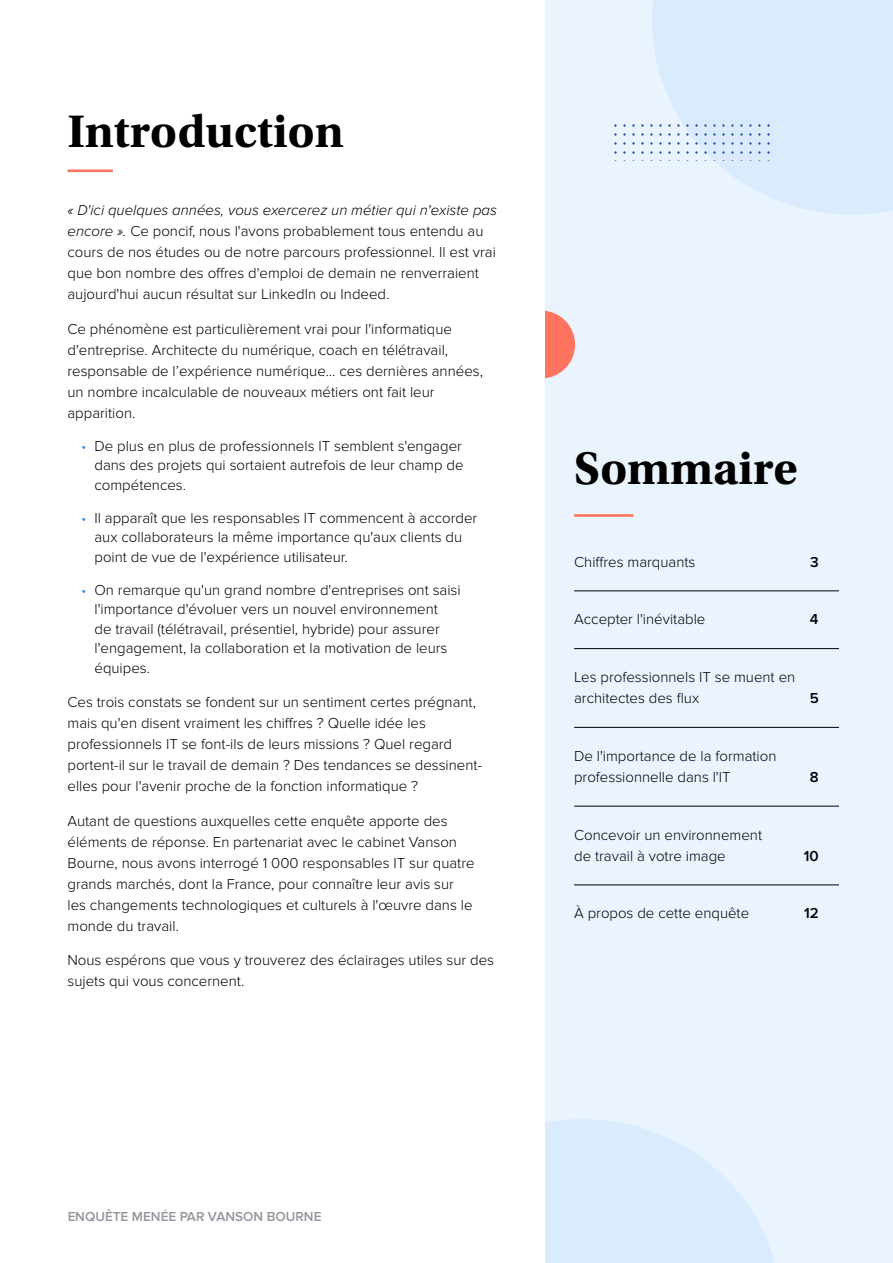
<style>
.page{position:relative;width:893px;height:1263px;background:#fff}
.page>*{position:absolute;margin:0;border:0;box-sizing:border-box;transform-origin:0 0}
.Introduction_Header{font:700 48px "Utopia Std";color:#000}
.TOC_Header{font:700 48px "Utopia Std";color:#000}
.BODY{font:300 15px/21px "Proxima Nova";color:#000}
.t1{font:600 15px "Proxima Nova";color:#000}
.t2{font:600 13.5px "Proxima Nova";color:#777c86}
.s1{font-style:italic}
.s2{color:#3194f7}
</style>
<div class="page">
<div style="left:545px;top:0;width:348px;height:1263px;background:#eaf4fe"></div>
<svg style="left:545px;top:1119px;width:229px;height:144px"></svg>
<svg style="left:545px;top:310px;width:30px;height:68px"></svg>
<svg style="left:652px;top:0;width:241px;height:215px;fill:#daebfd"></svg>
<svg style="left:614px;top:121px;width:158px;height:40px"></svg>
<hr style="left:68px;top:169px;width:45px;height:3px;background:#ff7461">
<hr style="left:574px;top:514px;width:59px;height:3px;background:#ff7461">
<hr style="left:574px;top:591px;width:265px;height:1px;background:#000">
<hr style="left:574px;top:648px;width:265px;height:1px;background:#000">
<hr style="left:574px;top:727px;width:265px;height:1px;background:#000">
<hr style="left:574px;top:806px;width:265px;height:1px;background:#000">
<hr style="left:574px;top:885px;width:265px;height:1px;background:#000">
<p class="Introduction_Header" style="left:68px;top:104px;width:278px">Introduction</p>
<p class="BODY" style="left:68px;top:200px;width:431px"><span class="s1">« D'ici quelques années, vous exercerez un métier qui n'existe pas encore ».</span> Ce poncif, nous l'avons probablement tous entendu au cours de nos études ou de notre parcours professionnel. Il est vrai que bon nombre des offres d'emploi de demain ne renverraient aujourd'hui aucun résultat sur LinkedIn ou Indeed.</p>
<p class="BODY" style="left:68px;top:318px;width:417px">Ce phénomène est particulièrement vrai pour l'informatique d'entreprise. Architecte du numérique, coach en télétravail, responsable de l’expérience numérique... ces dernières années, un nombre incalculable de nouveaux métiers ont fait leur apparition.</p>
<p class="BODY" style="left:94px;top:436px;width:371px;line-height:19.5px;text-align:justify;text-indent:-14px"><span class="s2">•</span> De plus en plus de professionnels IT semblent s'engager dans des projets qui sortaient autrefois de leur champ de compétences.</p>
<p class="BODY" style="left:94px;top:508px;width:384px;line-height:19.5px;text-indent:-14px"><span class="s2">•</span> Il apparaît que les responsables IT commencent à accorder aux collaborateurs la même importance qu'aux clients du point de vue de l'expérience utilisateur.</p>
<p class="BODY" style="left:94px;top:580px;width:368px;line-height:19.5px;text-indent:-14px"><span class="s2">•</span> On remarque qu'un grand nombre d'entreprises ont saisi l'importance d'évoluer vers un nouvel environnement<br>de travail (télétravail, présentiel, hybride) pour assurer l'engagement, la collaboration et la motivation de leurs équipes.</p>
<p class="BODY" style="left:68px;top:692px;width:416px">Ces trois constats se fondent sur un sentiment certes prégnant, mais qu'en disent vraiment les chiffres ? Quelle idée les professionnels IT se font-ils de leurs missions ? Quel regard portent-il sur le travail de demain ? Des tendances se dessinent&shy;elles pour l'avenir proche de la fonction informatique ?</p>
<p class="BODY" style="left:68px;top:810px;width:409px">Autant de questions auxquelles cette enquête apporte des éléments de réponse. En partenariat avec le cabinet Vanson Bourne, nous avons interrogé 1 000 responsables IT sur quatre grands marchés, dont la France, pour connaître leur avis sur les changements technologiques et culturels à l'œuvre dans le monde du travail.</p>
<p class="BODY" style="left:68px;top:950px;width:428px">Nous espérons que vous y trouverez des éclairages utiles sur des sujets qui vous concernent.</p>
<p class="TOC_Header" style="left:574px;top:441px;width:225px">Sommaire</p>
<p class="BODY" style="left:574px;top:551px;width:123px">Chiffres marquants</p>
<p class="t1" style="left:810px;top:553px;width:10px">3</p>
<p class="BODY" style="left:574px;top:609px;width:133px">Accepter l'inévitable</p>
<p class="t1" style="left:810px;top:611px;width:10px">4</p>
<p class="BODY" style="left:574px;top:667px;width:223px">Les professionnels IT se muent en architectes des flux</p>
<p class="t1" style="left:810px;top:689px;width:10px">5</p>
<p class="BODY" style="left:574px;top:746px;width:204px">De l'importance de la formation professionnelle dans l'IT</p>
<p class="BODY" style="left:574px;top:824px;width:189px">Concevoir un environnement de travail à votre image</p>
<p class="t1" style="left:810px;top:768px;width:10px">8</p>
<p class="t1" style="left:804px;top:847px;width:16px">10</p>
<p class="BODY" style="left:574px;top:903px;width:177px">À propos de cette enquête</p>
<p class="t1" style="left:804px;top:905px;width:16px">12</p>
<p class="t2" style="left:68px;top:1208px;width:255px">ENQUÊTE MENÉE PAR VANSON BOURNE</p>
</div>
